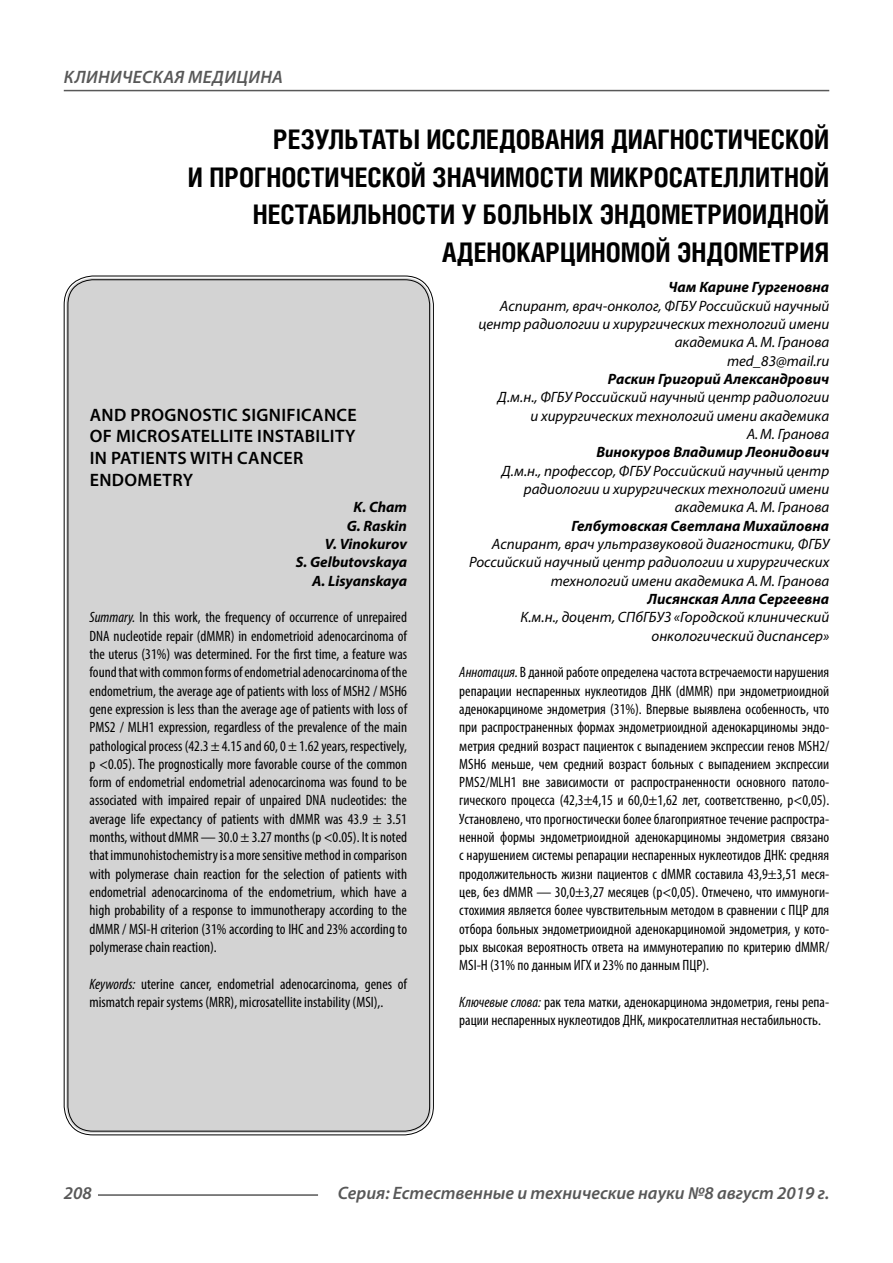
<style>
.page{position:relative;width:893px;height:1263px;background:#fff}
.page>*{position:absolute;margin:0;border:0;box-sizing:border-box;transform-origin:0 0}
.t1{font:700 27px/37.5px "Helios Cond C";color:#000;text-align:right}
.t2{font:600 18px/21.6px "Myriad Pro";letter-spacing:.02em;color:#000}
.t3{font:italic 600 18px "Myriad Pro";color:#585858}
.t4{font:italic 600 18px "Myriad Pro";letter-spacing:.02em;color:#585858}
.t5{font:condensed 15px/18.3px "Myriad Pro";color:#000;text-align:justify}
.t6{font:italic 15px/18.3px "Myriad Pro";color:#000;text-align:right}
.t7{font:italic 700 15px/18.3px "Myriad Pro";color:#000;text-align:right}
.s1{font-style:italic}
</style>
<div class="page">
<div style="left:66px;top:278px;width:365px;height:855px;background:#d3d3d3;border-radius:27px"></div>
<hr style="left:98px;top:1194px;width:220px;height:2px;background:#585858">
<hr style="left:64px;top:90px;width:765px;height:1px;background:#585858">
<p class="t4" style="left:64px;top:71px;width:220px">КЛИНИЧЕСКАЯ МЕДИЦИНА</p>
<h1 class="t1" style="left:188px;top:123px;width:643px">РЕЗУЛЬТАТЫ ИССЛЕДОВАНИЯ ДИАГНОСТИЧЕСКОЙ<br>И ПРОГНОСТИЧЕСКОЙ ЗНАЧИМОСТИ МИКРОСАТЕЛЛИТНОЙ НЕСТАБИЛЬНОСТИ У БОЛЬНЫХ ЭНДОМЕТРИОИДНОЙ АДЕНОКАРЦИНОМОЙ ЭНДОМЕТРИЯ</h1>
<p class="t7" style="left:668px;top:279px;width:162px">Чам Карине Гургеновна</p>
<p class="t6" style="left:478px;top:298px;width:352px">Аспирант, врач-онколог, ФГБУ Российский научный центр радиологии и хирургических технологий имени академика А. М. Гранова<br>med_83@mail.ru</p>
<p class="t7" style="left:608px;top:371px;width:223px">Раскин Григорий Александрович</p>
<p class="t6" style="left:498px;top:389px;width:333px">Д.м.н., ФГБУ Российский научный центр радиологии и хирургических технологий имени академика<br>А. М. Гранова</p>
<p class="t7" style="left:596px;top:444px;width:234px">Винокуров Владимир Леонидович</p>
<p class="t6" style="left:502px;top:463px;width:329px">Д.м.н., профессор, ФГБУ Российский научный центр радиологии и хирургических технологий имени академика А. М. Гранова</p>
<p class="t7" style="left:571px;top:518px;width:259px">Гелбутовская Светлана Михайловна</p>
<p class="t6" style="left:469px;top:536px;width:362px">Аспирант, врач ультразвуковой диагностики, ФГБУ<br>Российский научный центр радиологии и хирургических технологий имени академика А. М. Гранова</p>
<p class="t7" style="left:647px;top:591px;width:183px">Лисянская Алла Сергеевна</p>
<p class="t6" style="left:520px;top:609px;width:310px">К.м.н., доцент, СПбГБУЗ «Городской клинический онкологический диспансер»</p>
<p class="t5" style="left:459px;top:664px;width:371px"><span class="s1">Аннотация.</span> В данной работе определена частота встречаемости нарушения репарации неспаренных нуклеотидов ДНК (dMMR) при эндометриоидной аденокарциноме эндометрия (31%). Впервые выявлена особенность, что при распространенных формах эндометриоидной аденокарциномы эндо&shy;метрия средний возраст пациенток с выпадением экспрессии генов MSH2/ MSH6 меньше, чем средний возраст больных с выпадением экспрессии PMS2/MLH1 вне зависимости от распространенности основного патоло&shy;гического процесса (42,3±4,15 и 60,0±1,62 лет, соответственно, р&lt;0,05).<br>Установлено, что прогностически более благоприятное течение распростра&shy;ненной формы эндометриоидной аденокарциномы эндометрия связано с нарушением системы репарации неспаренных нуклеотидов ДНК: средняя продолжительность жизни пациентов с dMMR составила 43,9±3,51 меся&shy;цев, без dMMR — 30,0±3,27 месяцев (p&lt;0,05). Отмечено, что иммуноги&shy;стохимия является более чувствительным методом в сравнении с ПЦР для отбора больных эндометриоидной аденокарциномой эндометрия, у кото&shy;рых высокая вероятность ответа на иммунотерапию по критерию dMMR/ MSI-H (31% по данным ИГХ и 23% по данным ПЦР).</p>
<p class="t5" style="left:459px;top:994px;width:371px"><span class="s1">Ключевые слова:</span> рак тела матки, аденокарцинома эндометрия, гены репа&shy;рации неспаренных нуклеотидов ДНК, микросателлитная нестабильность.</p>
<p class="t2" style="left:90px;top:405px;width:269px">AND PROGNOSTIC SIGNIFICANCE<br>OF MICROSATELLITE INSTABILITY<br>IN PATIENTS WITH CANCER<br>ENDOMETRY</p>
<p class="t7" style="left:296px;top:499px;width:113px">K. Сham<br>G. Raskin<br>V. Vinokurov<br>S. Gelbutovskaya<br>A. Lisyanskaya</p>
<p class="t5" style="left:90px;top:610px;width:319px"><span class="s1">Summary.</span> In this work, the frequency of occurrence of unrepaired DNA nucleotide repair (dMMR) in endometrioid adenocarcinoma of the uterus (31%) was determined. For the first time, a feature was found that with common forms of endometrial adenocarcinoma of the endometrium, the average age of patients with loss of MSH2 / MSH6 gene expression is less than the average age of patients with loss of PMS2 / MLH1 expression, regardless of the prevalence of the main pathological process (42.3 ± 4.15 and 60, 0 ± 1.62 years, respectively, p &lt;0.05). The prognostically more favorable course of the common form of endometrial endometrial adenocarcinoma was found to be associated with impaired repair of unpaired DNA nucleotides: the average life expectancy of patients with dMMR was 43.9 ± 3.51 months, without dMMR — 30.0 ± 3.27 months (p &lt;0.05). It is noted that immunohistochemistry is a more sensitive method in comparison with polymerase chain reaction for the selection of patients with endometrial adenocarcinoma of the endometrium, which have a high probability of a response to immunotherapy according to the dMMR / MSI-H criterion (31% according to IHC and 23% according to polymerase chain reaction).</p>
<p class="t5" style="left:90px;top:976px;width:319px"><span class="s1">Keywords:</span> uterine cancer, endometrial adenocarcinoma, genes of mismatch repair systems (MRR), microsatellite instability (MSI),.</p>
<p class="t3" style="left:64px;top:1186px;width:30px">208</p>
<p class="t3" style="left:338px;top:1186px;width:493px">Серия: Естественные и технические науки №8 август 2019 г.</p>
</div>
